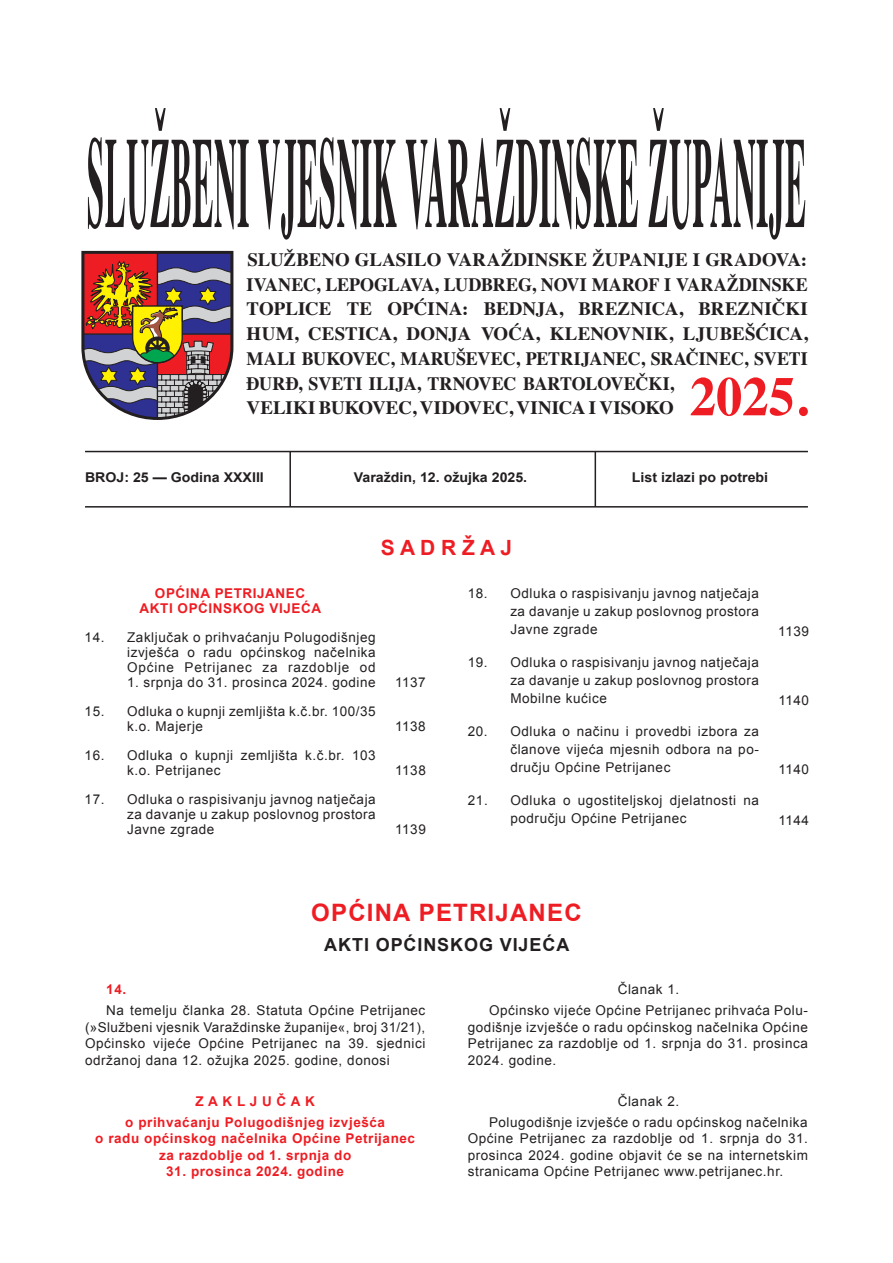
<style>
.page{position:relative;width:893px;height:1263px;background:#fff}
.page>*{position:absolute;margin:0;border:0;box-sizing:border-box;transform-origin:0 0}
.t1{font:700 55.2px "Times";color:#ee1d23;scale:.95 1}
.t2{font:700 24px "Arial";letter-spacing:.05em;color:#ee1d23}
.t3{font:700 21px "Arial";color:#ee1d23}
.t4{font:700 18.9px/24.8px "Times";color:#231f20}
.t5{font:700 18px "Arial";letter-spacing:.05em;color:#231f20}
.t6{font:13.5px/18px "Arial";letter-spacing:.04em;color:#231f20;text-align:justify}
.t7{font:700 13.5px/15px "Arial";letter-spacing:.04em;color:#ee1d23;text-align:center}
.t8{font:700 13.5px "Arial";color:#231f20;scale:1.05 1}
</style>
<div class="page">
<hr style="left:85px;top:451px;width:723px;height:1px;background:#231f20">
<hr style="left:85px;top:506px;width:723px;height:2px;background:#231f20">
<hr style="left:595px;top:451px;width:1px;height:56px;background:#231f20">
<hr style="left:289px;top:451px;width:2px;height:56px;background:#231f20">
<svg style="left:88px;top:108px;width:717px;height:132px"></svg>
<svg style="left:81px;top:250px;width:152px;height:170px;background:#94706a"></svg>
<p class="t4" style="left:247px;top:245px;width:563px">SLUŽBENO GLASILO VARAŽDINSKE ŽUPANIJE I GRADOVA:<br>IVANEC, LEPOGLAVA, LUDBREG, NOVI MAROF I VARAŽDINSKE TOPLICE TE OPĆINA: BEDNJA, BREZNICA, BREZNIČKI HUM, CESTICA, DONJA VOĆA, KLENOVNIK, LJUBEŠĆICA, MALI BUKOVEC, MARUŠEVEC, PETRIJANEC, SRAČINEC, SVETI ĐURĐ, SVETI ILIJA, TRNOVEC BARTOLOVEČKI,<br>VELIKI BUKOVEC, VIDOVEC, VINICA I VISOKO</p>
<h1 class="t1" style="left:690px;top:344px;width:126px">2025.</h1>
<p class="t8" style="left:85px;top:468px;width:172px">BROJ: 25 — Godina XXXIII</p>
<p class="t8" style="left:354px;top:468px;width:167px">Varaždin, 12. ožujka 2025.</p>
<p class="t8" style="left:632px;top:468px;width:131px">List izlazi po potrebi</p>
<h3 class="t3" style="left:381px;top:533px;width:133px">S A D R Ž A J</h3>
<p class="t7" style="left:140px;top:586px;width:183px">OPĆINA PETRIJANEC<br>AKTI OPĆINSKOG VIJEĆA</p>
<p class="t6" style="left:127px;top:630px;width:250px;line-height:15px;text-indent:-43px">14. Zaključak o prihvaćanju Polugodišnjeg izvješća o radu općinskog načelnika Općine Petrijanec za razdoblje od</p>
<p class="t6" style="left:127px;top:673px;width:250px">1. srpnja do 31. prosinca 2024. godine</p>
<p class="t6" style="left:395px;top:673px;width:32px">1137</p>
<p class="t6" style="left:127px;top:703px;width:250px;line-height:15px;text-indent:-43px">15. Odluka o kupnji zemljišta k.č.br. 100/35 k.o. Majerje</p>
<p class="t6" style="left:395px;top:717px;width:32px">1138</p>
<p class="t6" style="left:127px;top:747px;width:250px;line-height:15px;text-indent:-43px">16. Odluka o kupnji zemljišta k.č.br. 103 k.o. Petrijanec</p>
<p class="t6" style="left:127px;top:791px;width:250px;line-height:15px;text-indent:-43px">17. Odluka o raspisivanju javnog natječaja za davanje u zakup poslovnog prostora Javne zgrade</p>
<p class="t6" style="left:395px;top:761px;width:32px">1138</p>
<p class="t6" style="left:395px;top:820px;width:32px">1139</p>
<p class="t6" style="left:510px;top:584px;width:250px;text-indent:-43px">18. Odluka o raspisivanju javnog natječaja za davanje u zakup poslovnog prostora Javne zgrade</p>
<p class="t6" style="left:510px;top:653px;width:250px;text-indent:-43px">19. Odluka o raspisivanju javnog natječaja za davanje u zakup poslovnog prostora Mobilne kućice</p>
<p class="t6" style="left:510px;top:722px;width:250px;text-indent:-43px">20. Odluka o načinu i provedbi izbora za članove vijeća mjesnih odbora na po&shy;dručju Općine Petrijanec</p>
<p class="t6" style="left:510px;top:792px;width:250px;text-indent:-43px">21. Odluka o ugostiteljskoj djelatnosti na području Općine Petrijanec</p>
<p class="t6" style="left:778px;top:622px;width:32px">1139</p>
<p class="t6" style="left:778px;top:691px;width:32px">1140</p>
<p class="t6" style="left:778px;top:761px;width:32px">1140</p>
<p class="t6" style="left:778px;top:812px;width:32px">1144</p>
<h2 class="t2" style="left:311px;top:897px;width:272px">OPĆINA PETRIJANEC</h2>
<h3 class="t5" style="left:324px;top:933px;width:247px">AKTI OPĆINSKOG VIJEĆA</h3>
<p class="t7" style="left:106px;top:982px;width:21px">14.</p>
<p class="t6" style="left:85px;top:1002px;width:342px;line-height:16.5px;text-indent:21px">Na temelju članka 28. Statuta Općine Petrijanec (»Službeni vjesnik Varaždinske županije«, broj 31/21), Općinsko vijeće Općine Petrijanec na 39. sjednici održanoj dana 12. ožujka 2025. godine, donosi</p>
<p class="t7" style="left:125px;top:1091px;width:261px;line-height:20.7px">ZAKLJUČAK<br>o prihvaćanju Polugodišnjeg izvješća</p>
<p class="t7" style="left:95px;top:1131px;width:321px;line-height:16.5px">o radu općinskog načelnika Općine Petrijanec za razdoblje od 1. srpnja do</p>
<p class="t7" style="left:166px;top:1164px;width:179px">31. prosinca 2024. godine</p>
<p class="t6" style="left:489px;top:979px;width:321px;line-height:20.7px;text-align:center">Članak 1.<br>Općinsko vijeće Općine Petrijanec prihvaća Polu-</p>
<p class="t6" style="left:468px;top:1019px;width:342px;line-height:16.5px">godišnje izvješće o radu općinskog načelnika Općine Petrijanec za razdoblje od 1. srpnja do 31. prosinca 2024. godine.</p>
<p class="t6" style="left:489px;top:1091px;width:320px;line-height:20.7px;text-align:center">Članak 2.<br>Polugodišnje izvješće o radu općinskog načelnika</p>
<p class="t6" style="left:468px;top:1130px;width:342px;line-height:16.5px">Općine Petrijanec za razdoblje od 1. srpnja do 31. prosinca 2024. godine objavit će se na internetskim stranicama Općine Petrijanec www.petrijanec.hr.</p>
</div>
